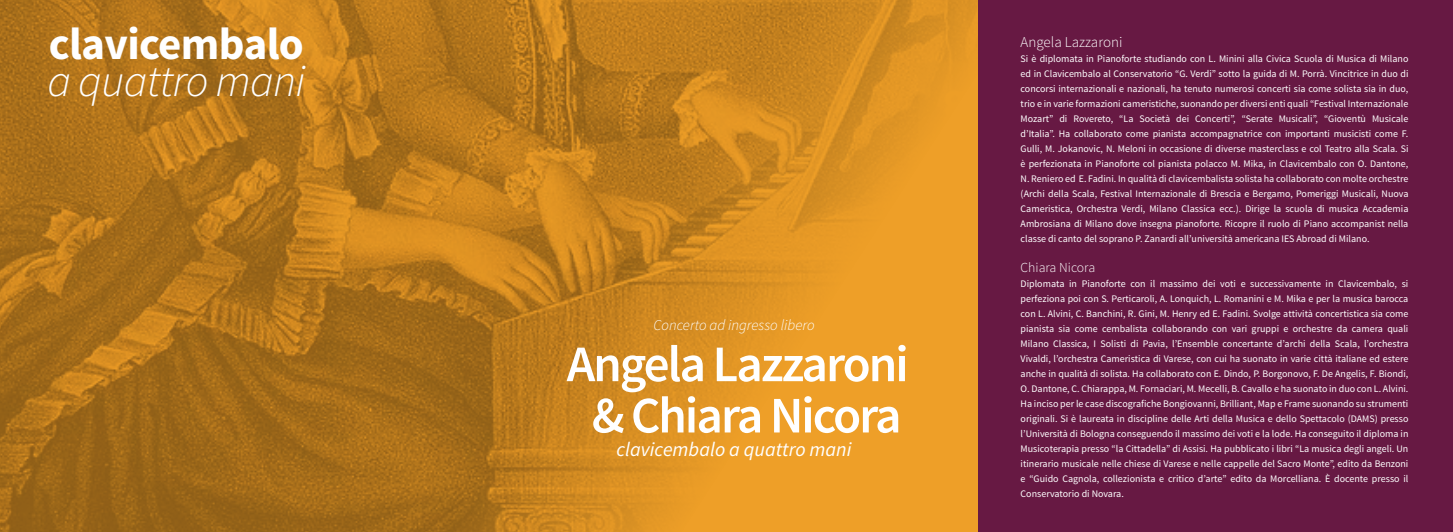
<style>
.page{position:relative;width:1453px;height:532px;background:#fff}
.page>*{position:absolute;margin:0;border:0;box-sizing:border-box;transform-origin:0 0}
.t1{font:600 51.25px "Source Sans Pro";letter-spacing:-.04em;color:#fff}
.t2{font:700 45px "Source Sans Pro";letter-spacing:-.015em;color:#fff}
.t3{font:italic 300 45px "Source Sans Pro";letter-spacing:-.015em;color:#fff}
.t4{font:italic 20px "Source Sans Pro";color:#fff}
.t5{font:italic 300 15px "Source Sans Pro";color:#fff}
.t6{font:300 15px "Source Sans Pro";color:#fff}
.t7{font:300 13.75px "Source Sans Pro";color:#fff}
.t8{font:10px/15px "Source Sans Pro";color:#fff;text-align:justify}
</style>
<div class="page">
<div style="left:978px;top:0;width:475px;height:531px;background:#671943"></div>
<img style="left:0;top:0;width:977px;height:531px">
<p class="t2" style="left:49px;top:15px;width:257px">clavicembalo</p>
<p class="t3" style="left:47px;top:54px;width:259px">a quattro mani</p>
<p class="t5" style="left:653px;top:316px;width:163px">Concerto ad ingresso libero</p>
<p class="t1" style="left:567px;top:331px;width:343px">Angela Lazzaroni</p>
<p class="t1" style="left:592px;top:383px;width:311px">&amp; Chiara Nicora</p>
<p class="t4" style="left:616px;top:437px;width:237px">clavicembalo a quattro mani</p>
<p class="t6" style="left:1020px;top:33px;width:103px">Angela Lazzaroni</p>
<p class="t8" style="left:1020px;top:51px;width:389px">Si è diplomata in Pianoforte studiando con L. Minini alla Civica Scuola di Musica di Milano ed in Clavicembalo al Conservatorio “G. Verdi” sotto la guida di M. Porrà. Vincitrice in duo di concorsi internazionali e nazionali, ha tenuto numerosi concerti sia come solista sia in duo, trio e in varie formazioni cameristiche, suonando per diversi enti quali “Festival Internazionale Mozart” di Rovereto, “La Società dei Concerti”, “Serate Musicali”, “Gioventù Musicale d’Italia”. Ha collaborato come pianista accompagnatrice con importanti musicisti come F.<br>Gulli, M. Jokanovic, N. Meloni in occasione di diverse masterclass e col Teatro alla Scala. Si è perfezionata in Pianoforte col pianista polacco M. Mika, in Clavicembalo con O. Dantone, N. Reniero ed E. Fadini. In qualità di clavicembalista solista ha collaborato con molte orchestre (Archi della Scala, Festival Internazionale di Brescia e Bergamo, Pomeriggi Musicali, Nuova Cameristica, Orchestra Verdi, Milano Classica ecc.). Dirige la scuola di musica Accademia Ambrosiana di Milano dove insegna pianoforte. Ricopre il ruolo di Piano accompanist nella classe di canto del soprano P. Zanardi all’università americana IES Abroad di Milano.</p>
<p class="t7" style="left:1020px;top:259px;width:76px">Chiara Nicora</p>
<p class="t8" style="left:1020px;top:276px;width:389px">Diplomata in Pianoforte con il massimo dei voti e successivamente in Clavicembalo, si perfeziona poi con S. Perticaroli, A. Lonquich, L. Romanini e M. Mika e per la musica barocca con L. Alvini, C. Banchini, R. Gini, M. Henry ed E. Fadini. Svolge attività concertistica sia come pianista sia come cembalista collaborando con vari gruppi e orchestre da camera quali Milano Classica, I Solisti di Pavia, l’Ensemble concertante d’archi della Scala, l’orchestra Vivaldi, l’orchestra Cameristica di Varese, con cui ha suonato in varie città italiane ed estere anche in qualità di solista. Ha collaborato con E. Dindo, P. Borgonovo, F. De Angelis, F. Biondi, O. Dantone, C. Chiarappa, M. Fornaciari, M. Mecelli, B. Cavallo e ha suonato in duo con L. Alvini.<br>Ha inciso per le case discografiche Bongiovanni, Brilliant, Map e Frame suonando su strumenti originali. Si è laureata in discipline delle Arti della Musica e dello Spettacolo (DAMS) presso l’Università di Bologna conseguendo il massimo dei voti e la lode. Ha conseguito il diploma in Musicoterapia presso “la Cittadella” di Assisi. Ha pubblicato i libri “La musica degli angeli. Un itinerario musicale nelle chiese di Varese e nelle cappelle del Sacro Monte”, edito da Benzoni e “Guido Cagnola, collezionista e critico d’arte” edito da Morcelliana. È docente presso il Conservatorio di Novara.</p>
</div>
